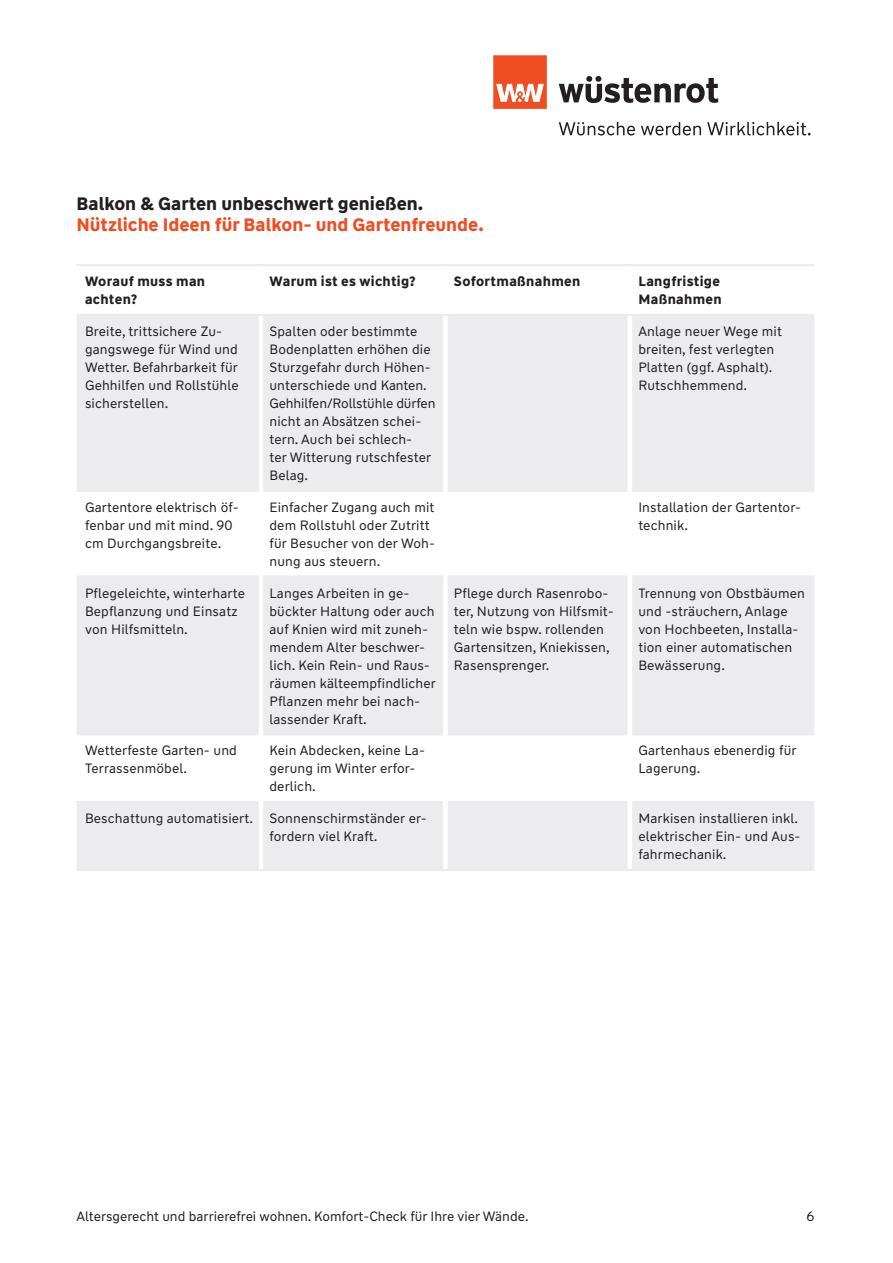
<style>
.page{position:relative;width:893px;height:1263px;background:#fff}
.page>*{position:absolute;margin:0;border:0;box-sizing:border-box;transform-origin:0 0}
.t1{font:700 18px "WW Type";color:#f04d22}
.t2{font:700 18px "WW Type";color:#231f20}
.t3{font:13.5px/18px "WW Type";letter-spacing:.01em;color:#231f20}
.t4{font:700 13.5px/18px "WW Type";letter-spacing:.025em;color:#231f20}
</style>
<div class="page">
<div style="left:77px;top:316px;width:737px;height:553px;background:#ececee"></div>
<svg style="left:77px;top:492px;width:737px;height:309px;fill:#ececee"></svg>
<hr style="left:77px;top:264px;width:184px;height:2px;background:#ececee">
<hr style="left:261px;top:264px;width:184px;height:2px;background:#ececee">
<hr style="left:445px;top:264px;width:185px;height:2px;background:#ececee">
<hr style="left:630px;top:264px;width:184px;height:2px;background:#ececee">
<hr style="left:77px;top:314px;width:184px;height:2px;background:#ececee">
<hr style="left:261px;top:314px;width:184px;height:2px;background:#ececee">
<hr style="left:445px;top:314px;width:185px;height:2px;background:#ececee">
<hr style="left:630px;top:314px;width:184px;height:2px;background:#ececee">
<hr style="left:77px;top:490px;width:182px;height:2px;background:#ececee">
<hr style="left:263px;top:490px;width:180px;height:2px;background:#ececee">
<hr style="left:448px;top:490px;width:180px;height:2px;background:#ececee">
<hr style="left:632px;top:490px;width:182px;height:2px;background:#ececee">
<hr style="left:77px;top:575px;width:182px;height:3px;background:#ececee">
<hr style="left:263px;top:575px;width:180px;height:3px;background:#ececee">
<hr style="left:448px;top:575px;width:180px;height:3px;background:#ececee">
<hr style="left:632px;top:575px;width:182px;height:3px;background:#ececee">
<hr style="left:77px;top:733px;width:182px;height:2px;background:#ececee">
<hr style="left:263px;top:733px;width:180px;height:2px;background:#ececee">
<hr style="left:448px;top:733px;width:180px;height:2px;background:#ececee">
<hr style="left:632px;top:733px;width:182px;height:2px;background:#ececee">
<hr style="left:77px;top:801px;width:182px;height:2px;background:#ececee">
<hr style="left:263px;top:801px;width:180px;height:2px;background:#ececee">
<hr style="left:448px;top:801px;width:180px;height:2px;background:#ececee">
<hr style="left:632px;top:801px;width:182px;height:2px;background:#ececee">
<hr style="left:77px;top:869px;width:184px;height:2px;background:#ececee">
<hr style="left:261px;top:869px;width:184px;height:2px;background:#ececee">
<hr style="left:445px;top:869px;width:185px;height:2px;background:#ececee">
<hr style="left:630px;top:869px;width:184px;height:2px;background:#ececee">
<hr style="left:259px;top:316px;width:4px;height:175px;background:#fff">
<div style="left:443px;top:316px;width:5px;height:175px;background:#fff"></div>
<hr style="left:628px;top:316px;width:4px;height:175px;background:#fff">
<hr style="left:259px;top:491px;width:4px;height:85px;background:#fff">
<div style="left:443px;top:491px;width:5px;height:85px;background:#fff"></div>
<hr style="left:628px;top:491px;width:4px;height:85px;background:#fff">
<hr style="left:259px;top:576px;width:4px;height:158px;background:#fff">
<div style="left:443px;top:576px;width:5px;height:158px;background:#fff"></div>
<hr style="left:628px;top:576px;width:4px;height:158px;background:#fff">
<hr style="left:259px;top:734px;width:4px;height:68px;background:#fff">
<div style="left:443px;top:734px;width:5px;height:68px;background:#fff"></div>
<hr style="left:628px;top:734px;width:4px;height:68px;background:#fff">
<hr style="left:259px;top:802px;width:4px;height:67px;background:#fff">
<div style="left:443px;top:802px;width:5px;height:67px;background:#fff"></div>
<hr style="left:628px;top:802px;width:4px;height:67px;background:#fff">
<svg style="left:559px;top:122px;width:251px;height:13px"></svg>
<svg style="left:559px;top:76px;width:159px;height:27px"></svg>
<svg style="left:493px;top:55px;width:54px;height:54px;background:#f2704d"></svg>
<h1 class="t2" style="left:77px;top:191px;width:348px">Balkon &amp; Garten unbeschwert genießen.</h1>
<h1 class="t1" style="left:77px;top:213px;width:409px">Nützliche Ideen für Balkon- und Gartenfreunde.</h1>
<p class="t4" style="left:85px;top:273px;width:122px">Worauf muss man achten?</p>
<p class="t4" style="left:269px;top:273px;width:148px">Warum ist es wichtig?</p>
<p class="t4" style="left:454px;top:273px;width:128px">Sofortmaßnahmen</p>
<p class="t4" style="left:638px;top:273px;width:85px">Langfristige<br>Maßnahmen</p>
<p class="t3" style="left:85px;top:322px;width:155px">Breite, trittsichere Zu&shy;gangswege für Wind und<br>Wetter. Befahrbarkeit für<br>Gehhilfen und Rollstühle sicherstellen.</p>
<p class="t3" style="left:269px;top:322px;width:167px">Spalten oder bestimmte<br>Bodenplatten erhöhen die<br>Sturzgefahr durch Höhen&shy;unterschiede und Kanten.<br>Gehhilfen/Rollstühle dürfen nicht an Absätzen schei&shy;tern. Auch bei schlech-<br>ter Witterung rutschfester<br>Belag.</p>
<p class="t3" style="left:638px;top:322px;width:145px">Anlage neuer Wege mit breiten, fest verlegten<br>Platten (ggf. Asphalt).<br>Rutschhemmend.</p>
<p class="t3" style="left:85px;top:498px;width:155px">Gartentore elektrisch öf&shy;fenbar und mit mind. 90 cm Durchgangsbreite.</p>
<p class="t3" style="left:269px;top:498px;width:167px">Einfacher Zugang auch mit dem Rollstuhl oder Zutritt für Besucher von der Woh&shy;nung aus steuern.</p>
<p class="t3" style="left:638px;top:498px;width:164px">Installation der Gartentor&shy;technik.</p>
<p class="t3" style="left:85px;top:584px;width:161px">Pflegeleichte, winterharte<br>Bepflanzung und Einsatz von Hilfsmitteln.</p>
<p class="t3" style="left:269px;top:584px;width:168px">Langes Arbeiten in ge&shy;bückter Haltung oder auch auf Knien wird mit zuneh&shy;mendem Alter beschwer&shy;lich. Kein Rein- und Raus&shy;räumen kälteempfindlicher<br>Pflanzen mehr bei nach&shy;lassender Kraft.</p>
<p class="t3" style="left:454px;top:584px;width:161px">Pflege durch Rasenrobo&shy;ter, Nutzung von Hilfsmit&shy;teln wie bspw. rollenden<br>Gartensitzen, Kniekissen,<br>Rasensprenger.</p>
<p class="t3" style="left:638px;top:584px;width:168px">Trennung von Obstbäumen und -sträuchern, Anlage von Hochbeeten, Installa&shy;tion einer automatischen<br>Bewässerung.</p>
<p class="t3" style="left:85px;top:742px;width:153px">Wetterfeste Garten- und<br>Terrassenmöbel.</p>
<p class="t3" style="left:269px;top:742px;width:157px">Kein Abdecken, keine La&shy;gerung im Winter erfor&shy;derlich.</p>
<p class="t3" style="left:638px;top:742px;width:160px">Gartenhaus ebenerdig für<br>Lagerung.</p>
<p class="t3" style="left:269px;top:809px;width:159px;text-indent:-184px">Beschattung automatisiert. Sonnenschirmständer er&shy;fordern viel Kraft.</p>
<p class="t3" style="left:638px;top:809px;width:164px">Markisen installieren inkl. elektrischer Ein- und Aus&shy;fahrmechanik.</p>
<p class="t3" style="left:77px;top:1207px;width:454px">Altersgerecht und barrierefrei wohnen. Komfort-Check für Ihre vier Wände.</p>
<p class="t3" style="left:806px;top:1207px;width:9px">6</p>
</div>
